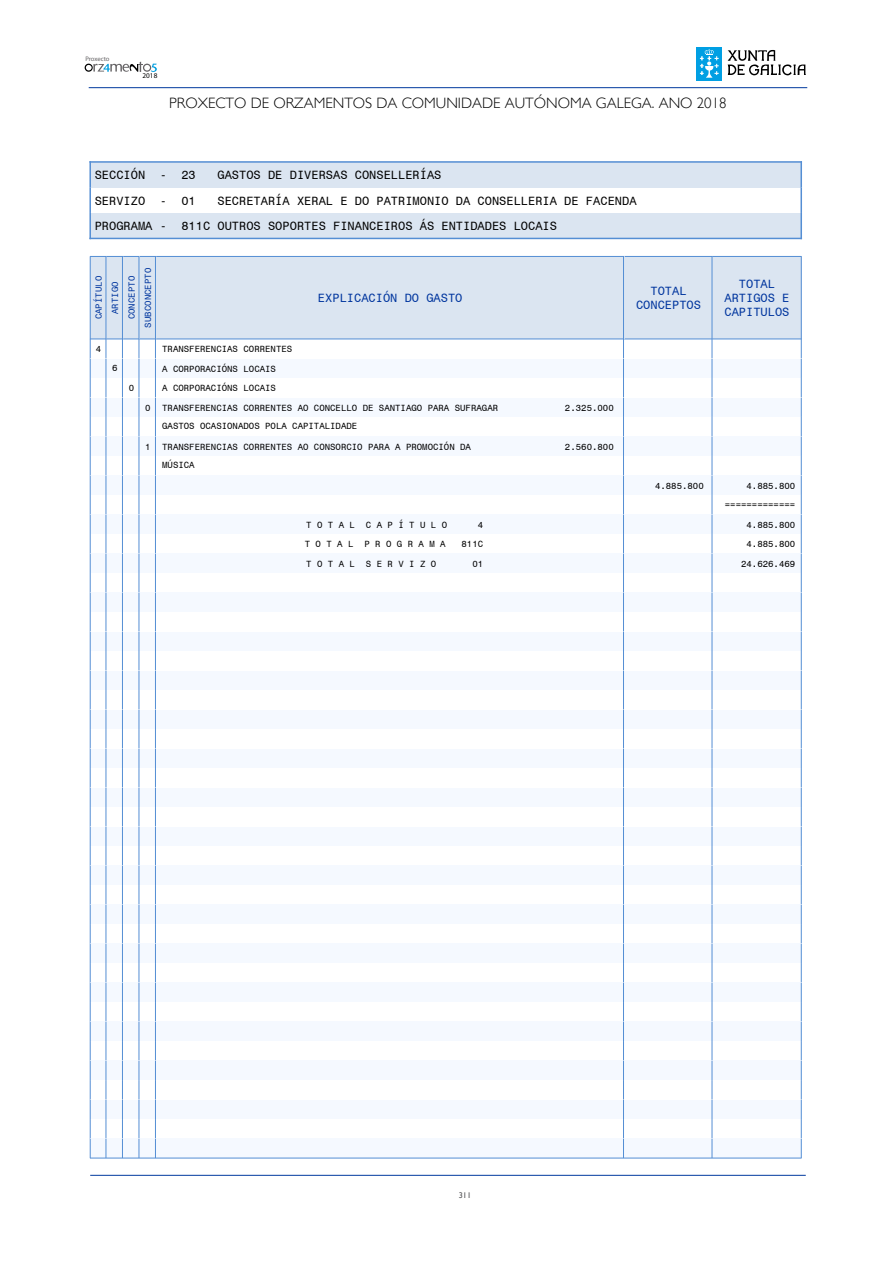
<style>
.page{position:relative;width:893px;height:1263px;background:#fff}
.page>*{position:absolute;margin:0;border:0;box-sizing:border-box;transform-origin:0 0}
.t1{font:300 15px "Gill Sans";color:#000}
.t2{font:12px/25.5px "Monospace 821 BT";color:#000}
.t3{font:12px/14.4px "Monospace 821 BT";color:#00359e;text-align:center}
.t4{font:9px/18.6px "Monospace 821 BT";color:#000}
.t5{font:9px/16.5px "Monospace 821 BT";color:#00359e;text-align:center}
.t6{font:8.25px "Gill Sans";color:#58585a}
.t7{font:7.2px "Myriad Pro";color:#000}
.t8{font:6.6px "Myriad Pro";color:#656365}
</style>
<div class="page">
<div style="left:697px;top:47px;width:25px;height:34px;background:#009fe3"></div>
<svg style="left:700px;top:49px;width:19px;height:29px"></svg>
<svg style="left:728px;top:50px;width:78px;height:26px"></svg>
<svg style="left:85px;top:62px;width:72px;height:10px"></svg>
<div style="left:90px;top:748px;width:711px;height:20px;background:#f5f9ff"></div>
<div style="left:90px;top:358px;width:711px;height:20px;background:#f5f9ff"></div>
<div style="left:90px;top:631px;width:711px;height:20px;background:#f5f9ff"></div>
<div style="left:90px;top:670px;width:711px;height:20px;background:#f5f9ff"></div>
<div style="left:90px;top:475px;width:711px;height:20px;background:#f5f9ff"></div>
<div style="left:90px;top:709px;width:711px;height:20px;background:#f5f9ff"></div>
<div style="left:90px;top:904px;width:711px;height:20px;background:#f5f9ff"></div>
<div style="left:90px;top:397px;width:711px;height:20px;background:#f5f9ff"></div>
<div style="left:90px;top:1099px;width:711px;height:20px;background:#f5f9ff"></div>
<div style="left:90px;top:514px;width:711px;height:20px;background:#f5f9ff"></div>
<div style="left:90px;top:1060px;width:711px;height:20px;background:#f5f9ff"></div>
<div style="left:90px;top:787px;width:711px;height:20px;background:#f5f9ff"></div>
<div style="left:90px;top:826px;width:711px;height:20px;background:#f5f9ff"></div>
<div style="left:90px;top:592px;width:711px;height:20px;background:#f5f9ff"></div>
<div style="left:90px;top:553px;width:711px;height:20px;background:#f5f9ff"></div>
<div style="left:90px;top:436px;width:711px;height:20px;background:#f5f9ff"></div>
<div style="left:90px;top:865px;width:711px;height:20px;background:#f5f9ff"></div>
<div style="left:90px;top:1138px;width:711px;height:20px;background:#f5f9ff"></div>
<hr style="left:90px;top:1158px;width:711px;height:1px;background:#548ed4">
<div style="left:90px;top:1021px;width:711px;height:20px;background:#f5f9ff"></div>
<div style="left:90px;top:982px;width:711px;height:20px;background:#f5f9ff"></div>
<div style="left:90px;top:943px;width:711px;height:20px;background:#f5f9ff"></div>
<svg style="left:623px;top:340px;width:1px;height:818px"></svg>
<svg style="left:712px;top:340px;width:1px;height:818px"></svg>
<svg style="left:801px;top:339px;width:1px;height:819px"></svg>
<hr style="left:89px;top:87px;width:718px;height:1px;background:#003a9e">
<div style="left:107px;top:256px;width:16px;height:83px;background:#dbe5f1"></div>
<div style="left:123px;top:256px;width:17px;height:83px;background:#dbe5f1"></div>
<div style="left:140px;top:256px;width:16px;height:83px;background:#dbe5f1"></div>
<div style="left:90px;top:256px;width:17px;height:83px;background:#dbe5f1"></div>
<svg style="left:91px;top:256px;width:64px;height:1px"></svg>
<hr style="left:90px;top:256px;width:1px;height:83px;background:#548ed4">
<svg style="left:90px;top:339px;width:66px;height:819px"></svg>
<div style="left:624px;top:256px;width:89px;height:83px;background:#dbe5f1"></div>
<hr style="left:624px;top:256px;width:89px;height:1px;background:#548ed4">
<hr style="left:624px;top:339px;width:89px;height:1px;background:#548ed4">
<div style="left:713px;top:256px;width:88px;height:83px;background:#dbe5f1"></div>
<hr style="left:713px;top:256px;width:88px;height:1px;background:#548ed4">
<hr style="left:713px;top:339px;width:88px;height:1px;background:#548ed4">
<hr style="left:801px;top:256px;width:1px;height:83px;background:#548ed4">
<div style="left:156px;top:256px;width:468px;height:83px;background:#dbe5f1"></div>
<hr style="left:156px;top:256px;width:468px;height:1px;background:#548ed4">
<hr style="left:156px;top:339px;width:468px;height:1px;background:#548ed4">
<hr style="left:155px;top:256px;width:1px;height:83px;background:#548ed4">
<hr style="left:139px;top:256px;width:1px;height:83px;background:#548ed4">
<hr style="left:122px;top:256px;width:1px;height:83px;background:#548ed4">
<hr style="left:106px;top:256px;width:1px;height:83px;background:#548ed4">
<hr style="left:623px;top:256px;width:1px;height:83px;background:#548ed4">
<hr style="left:712px;top:256px;width:1px;height:83px;background:#548ed4">
<div style="left:90px;top:162px;width:711px;height:25px;background:#dbe5f1"></div>
<hr style="left:89px;top:161px;width:713px;height:2px;background:#548ed4">
<hr style="left:89px;top:161px;width:2px;height:26px;background:#548ed4">
<hr style="left:800px;top:161px;width:2px;height:26px;background:#548ed4">
<hr style="left:89px;top:187px;width:2px;height:26px;background:#548ed4">
<hr style="left:800px;top:187px;width:2px;height:26px;background:#548ed4">
<div style="left:90px;top:213px;width:711px;height:25px;background:#dbe5f1"></div>
<hr style="left:89px;top:213px;width:2px;height:26px;background:#548ed4">
<hr style="left:89px;top:238px;width:713px;height:1px;background:#548ed4">
<hr style="left:800px;top:213px;width:2px;height:26px;background:#548ed4">
<hr style="left:90px;top:1175px;width:716px;height:1px;background:#003a9e">
<p class="t8" style="left:86px;top:55px;width:25px">Proxecto</p>
<p class="t7" style="left:143px;top:71px;width:16px">2018</p>
<h1 class="t1" style="left:169px;top:94px;width:559px">PROXECTO DE ORZAMENTOS DA COMUNIDADE AUTÓNOMA GALEGA. ANO 2018</h1>
<h2 class="t2" style="left:95px;top:162px;width:103px">SECCIÓN - 23</h2>
<h2 class="t2" style="left:218px;top:162px;width:225px">GASTOS DE DIVERSAS CONSELLERÍAS</h2>
<h2 class="t2" style="left:95px;top:187px;width:103px">SERVIZO - 01</h2>
<h2 class="t2" style="left:95px;top:187px;width:543px;text-indent:123px">SECRETARÍA XERAL E DO PATRIMONIO DA CONSELLERIA DE FACENDA<br>PROGRAMA - 811C OUTROS SOPORTES FINANCEIROS ÁS ENTIDADES LOCAIS</h2>
<p class="t5" style="left:107px;top:327px;width:61px;rotate:-90deg">ARTIGO<br>CONCEPTO<br>SUBCONCEPTO</p>
<p class="t5" style="left:90px;top:319px;width:45px;rotate:-90deg">CAPÍTULO</p>
<h2 class="t3" style="left:636px;top:283px;width:67px">TOTAL<br>CONCEPTOS</h2>
<h2 class="t3" style="left:724px;top:276px;width:67px">TOTAL<br>ARTIGOS E<br>CAPITULOS</h2>
<h2 class="t3" style="left:318px;top:290px;width:146px">EXPLICACIÓN DO GASTO</h2>
<p class="t4" style="left:96px;top:339px;width:7px">4</p>
<p class="t4" style="left:162px;top:340px;width:132px">TRANSFERENCIAS CORRENTES</p>
<p class="t4" style="left:112px;top:359px;width:7px">6</p>
<p class="t4" style="left:162px;top:359px;width:115px">A CORPORACIÓNS LOCAIS</p>
<p class="t4" style="left:129px;top:378px;width:7px">0</p>
<p class="t4" style="left:162px;top:379px;width:115px">A CORPORACIÓNS LOCAIS</p>
<p class="t4" style="left:145px;top:398px;width:7px">0</p>
<p class="t4" style="left:162px;top:398px;width:337px">TRANSFERENCIAS CORRENTES AO CONCELLO DE SANTIAGO PARA SUFRAGAR<br>GASTOS OCASIONADOS POLA CAPITALIDADE</p>
<p class="t4" style="left:565px;top:398px;width:50px">2.325.000</p>
<p class="t4" style="left:145px;top:437px;width:7px">1</p>
<p class="t4" style="left:162px;top:437px;width:310px">TRANSFERENCIAS CORRENTES AO CONSORCIO PARA A PROMOCIÓN DA<br>MÚSICA</p>
<p class="t4" style="left:565px;top:437px;width:50px">2.560.800</p>
<p class="t4" style="left:655px;top:476px;width:50px">4.885.800</p>
<p class="t4" style="left:725px;top:475px;width:72px;line-height:19.5px;text-align:right">4.885.800 =============</p>
<p class="t4" style="left:306px;top:515px;width:142px">T O T A L C A P Í T U L O</p>
<p class="t4" style="left:478px;top:515px;width:7px">4</p>
<p class="t4" style="left:746px;top:515px;width:50px">4.885.800</p>
<p class="t4" style="left:305px;top:534px;width:142px">T O T A L P R O G R A M A</p>
<p class="t4" style="left:462px;top:534px;width:23px">811C</p>
<p class="t4" style="left:746px;top:534px;width:50px">4.885.800</p>
<p class="t4" style="left:306px;top:554px;width:132px">T O T A L S E R V I Z O</p>
<p class="t4" style="left:472px;top:554px;width:12px">01</p>
<p class="t4" style="left:741px;top:554px;width:56px">24.626.469</p>
<p class="t6" style="left:459px;top:1191px;width:14px">311</p>
</div>
